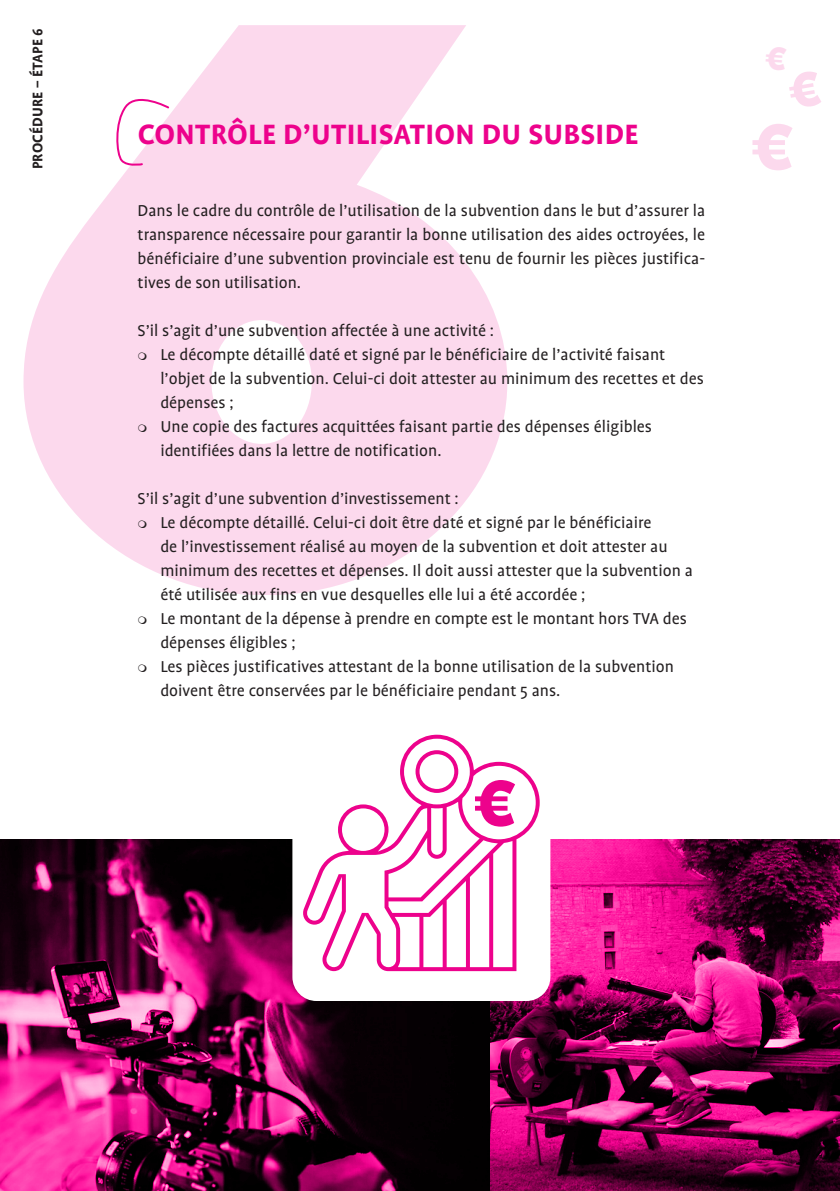
<style>
.page{position:relative;width:840px;height:1191px;background:#fff}
.page>*{position:absolute;margin:0;border:0;box-sizing:border-box;transform-origin:0 0}
.t1{font:760px "Bovine MVB";color:#ed028c}
.t2{font:60.8px "Bovine MVB";color:#ed028c}
.t3{font:700 32px "Profile OT";letter-spacing:.01em;color:#ed028c}
.t4{font:18px/24px "Profile OT";color:#231f20}
.t5{font:700 16px "Profile OT";letter-spacing:.01em;color:#231f20}
</style>
<div class="page">
<svg style="left:0;top:839px;width:839px;height:352px;background:#6f0e46"></svg>
<div style="left:292px;top:753px;width:258px;height:248px;background:#fff;border-radius:24px"></div>
<svg style="left:303px;top:734px;width:236px;height:237px"></svg>
<svg style="left:116px;top:99px;width:54px;height:67px"></svg>
<h1 class="t1" style="left:8px;top:-87px;width:515px">6</h1>
<p class="t5" style="left:29px;top:169px;width:142px;rotate:-90deg">PROCÉDURE – ÉTAPE 6</p>
<h3 class="t3" style="left:138px;top:116px;width:502px">CONTRÔLE D’UTILISATION DU SUBSIDE</h3>
<p class="t4" style="left:137px;top:199px;width:568px;text-align:justify">Dans le cadre du contrôle de l’utilisation de la subvention dans le but d’assurer la transparence nécessaire pour garantir la bonne utilisation des aides octroyées, le bénéficiaire d’une subvention provinciale est tenu de fournir les pièces justifica&shy;tives de son utilisation.</p>
<p class="t4" style="left:160px;top:319px;width:545px;text-indent:-23px">S’il s’agit d’une subvention affectée à une activité :<br>Le décompte détaillé daté et signé par le bénéficiaire de l’activité faisant l’objet de la subvention. Celui-ci doit attester au minimum des recettes et des dépenses ;<br>Une copie des factures acquittées faisant partie des dépenses éligibles identifiées dans la lettre de notification.</p>
<p class="t4" style="left:160px;top:487px;width:533px;text-indent:-23px">S’il s’agit d’une subvention d’investissement :<br>Le décompte détaillé. Celui-ci doit être daté et signé par le bénéficiaire<br>de l’investissement réalisé au moyen de la subvention et doit attester au minimum des recettes et dépenses. Il doit aussi attester que la subvention a été utilisée aux fins en vue desquelles elle lui a été accordée ;<br>Le montant de la dépense à prendre en compte est le montant hors TVA des dépenses éligibles ;<br>Les pièces justificatives attestant de la bonne utilisation de la subvention doivent être conservées par le bénéficiaire pendant 5 ans.</p>
<h2 class="t2" style="left:476px;top:772px;width:40px">€</h2>
<h2 class="t2" style="left:753px;top:116px;width:40px">€</h2>
</div>
